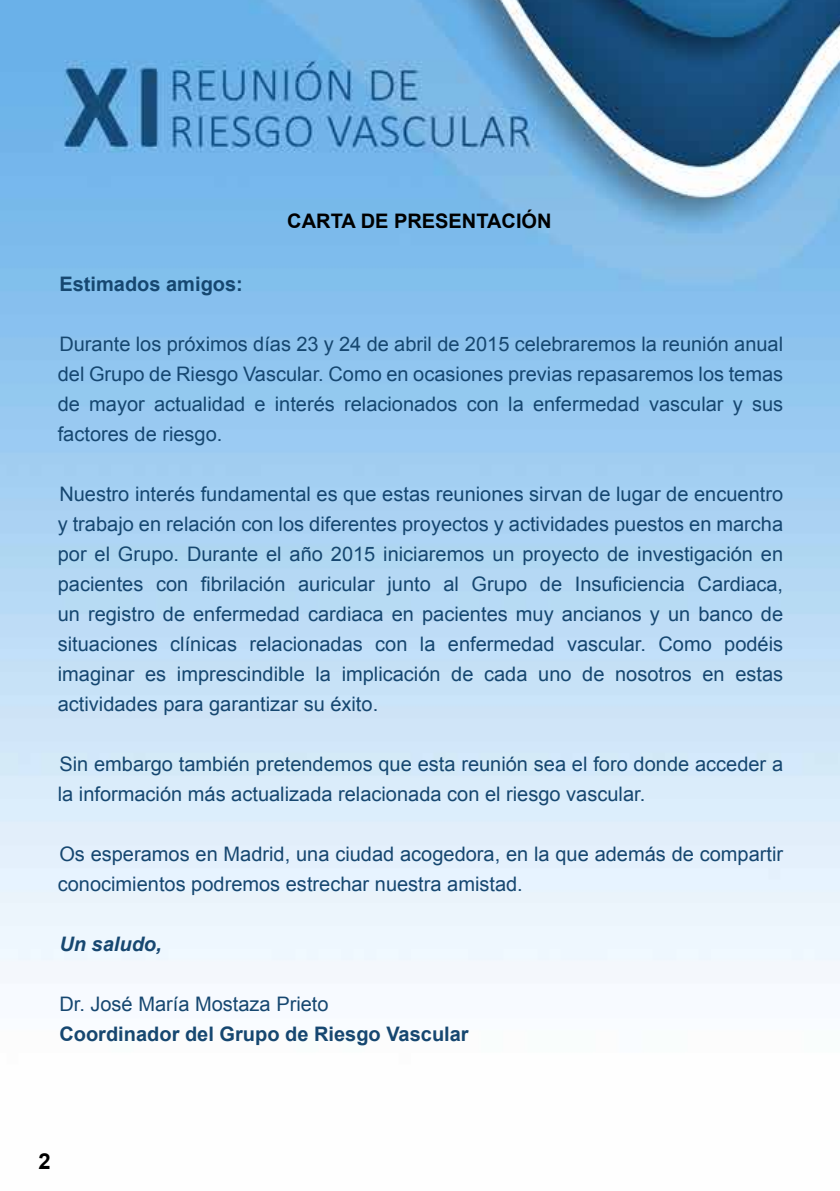
<style>
.page{position:relative;width:840px;height:1191px;background:#fff}
.page>*{position:absolute;margin:0;border:0;box-sizing:border-box;transform-origin:0 0}
.t1{font:700 22px "Arial";color:#000}
.t2{font:20px/30px "Arial";color:#164770;text-align:justify}
.t3{font:700 20px "Arial";color:#164770}
.t4{font:700 20px "Arial";color:#000}
.t5{font:italic 700 20px "Arial";color:#164770}
</style>
<div class="page">
<img style="left:0;top:0;width:839px;height:983px">
<p class="t3" style="left:59px;top:271px;width:185px">Estimados amigos:</p>
<p class="t4" style="left:287px;top:207px;width:266px">CARTA DE PRESENTACIÓN</p>
<p class="t2" style="left:58px;top:329px;width:726px">Durante los próximos días 23 y 24 de abril de 2015 celebraremos la reunión anual del Grupo de Riesgo Vascular. Como en ocasiones previas repasaremos los temas de mayor actualidad e interés relacionados con la enfermedad vascular y sus factores de riesgo.</p>
<p class="t2" style="left:58px;top:479px;width:726px">Nuestro interés fundamental es que estas reuniones sirvan de lugar de encuentro y trabajo en relación con los diferentes proyectos y actividades puestos en marcha por el Grupo. Durante el año 2015 iniciaremos un proyecto de investigación en pacientes con fibrilación auricular junto al Grupo de Insuficiencia Cardiaca, un registro de enfermedad cardiaca en pacientes muy ancianos y un banco de situaciones clínicas relacionadas con la enfermedad vascular. Como podéis imaginar es imprescindible la implicación de cada uno de nosotros en estas actividades para garantizar su éxito.</p>
<p class="t2" style="left:58px;top:749px;width:726px">Sin embargo también pretendemos que esta reunión sea el foro donde acceder a la información más actualizada relacionada con el riesgo vascular.</p>
<p class="t2" style="left:58px;top:839px;width:726px">Os esperamos en Madrid, una ciudad acogedora, en la que además de compartir conocimientos podremos estrechar nuestra amistad.</p>
<p class="t5" style="left:59px;top:931px;width:104px">Un saludo,</p>
<p class="t2" style="left:59px;top:989px;width:270px">Dr. José María Mostaza Prieto</p>
<p class="t3" style="left:59px;top:1021px;width:410px">Coordinador del Grupo de Riesgo Vascular</p>
<p class="t1" style="left:38px;top:1147px;width:14px">2</p>
</div>
